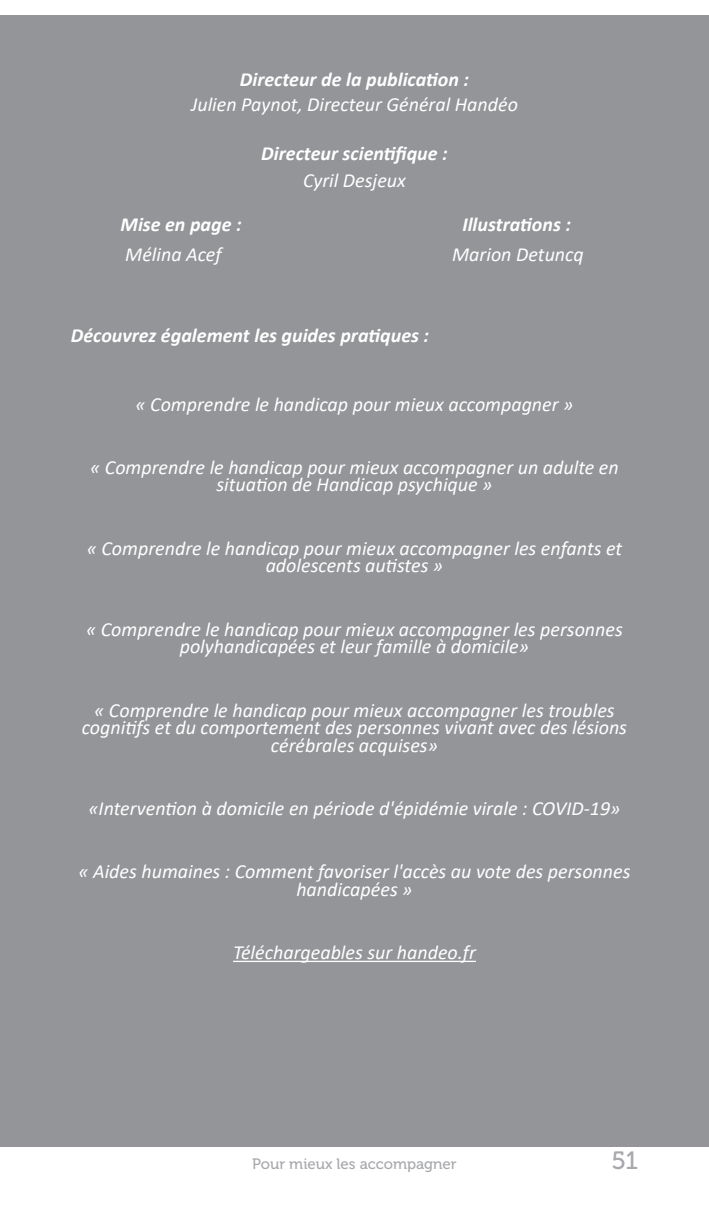
<style>
.page{position:relative;width:709px;height:1205px;background:#fff}
.page>*{position:absolute;margin:0;border:0;box-sizing:border-box;transform-origin:0 0}
.t1{font:25px "Museo 500";color:#a8a9ad}
.t2{font:italic 20px/17.5px "Calibri";color:#fff;text-align:center}
.t3{font:italic 700 20px "Calibri";color:#fff}
.t4{font:15px "Museo 500";color:#a8a9ad}
</style>
<div class="page">
<div style="left:0;top:15px;width:709px;height:1132px;background:#939598"></div>
<hr style="left:233px;top:961px;width:243px;height:1px;background:#fff">
<p class="t3" style="left:240px;top:65px;width:231px">Directeur de la publication :</p>
<p class="t2" style="left:191px;top:95px;width:328px">Julien Paynot, Directeur Général Handéo</p>
<p class="t3" style="left:261px;top:139px;width:188px">Directeur scientifique :</p>
<p class="t2" style="left:303px;top:171px;width:104px">Cyril Desjeux</p>
<p class="t3" style="left:120px;top:210px;width:123px">Mise en page :</p>
<p class="t3" style="left:462px;top:210px;width:110px">Illustrations :</p>
<p class="t2" style="left:125px;top:244px;width:98px">Mélina Acef</p>
<p class="t2" style="left:452px;top:244px;width:133px">Marion Detuncq</p>
<p class="t3" style="left:71px;top:321px;width:360px">Découvrez également les guides pratiques :</p>
<p class="t2" style="left:135px;top:394px;width:439px">« Comprendre le handicap pour mieux accompagner »</p>
<p class="t2" style="left:90px;top:458px;width:530px">« Comprendre le handicap pour mieux accompagner un adulte en situation de Handicap psychique »</p>
<p class="t2" style="left:87px;top:538px;width:537px">« Comprendre le handicap pour mieux accompagner les enfants et adolescents autistes »</p>
<p class="t2" style="left:86px;top:619px;width:538px">« Comprendre le handicap pour mieux accompagner les personnes polyhandicapées et leur famille à domicile»</p>
<p class="t2" style="left:82px;top:700px;width:547px">« Comprendre le handicap pour mieux accompagner les troubles cognitifs et du comportement des personnes vivant avec des lésions cérébrales acquises»</p>
<p class="t2" style="left:88px;top:798px;width:533px">«Intervention à domicile en période d'épidémie virale : COVID-19»</p>
<p class="t2" style="left:78px;top:862px;width:553px">« Aides humaines : Comment favoriser l'accès au vote des personnes handicapées »</p>
<p class="t2" style="left:233px;top:943px;width:244px">Téléchargeables sur handeo.fr</p>
<p class="t4" style="left:252px;top:1155px;width:206px">Pour mieux les accompagner</p>
<p class="t1" style="left:611px;top:1147px;width:28px">51</p>
</div>
